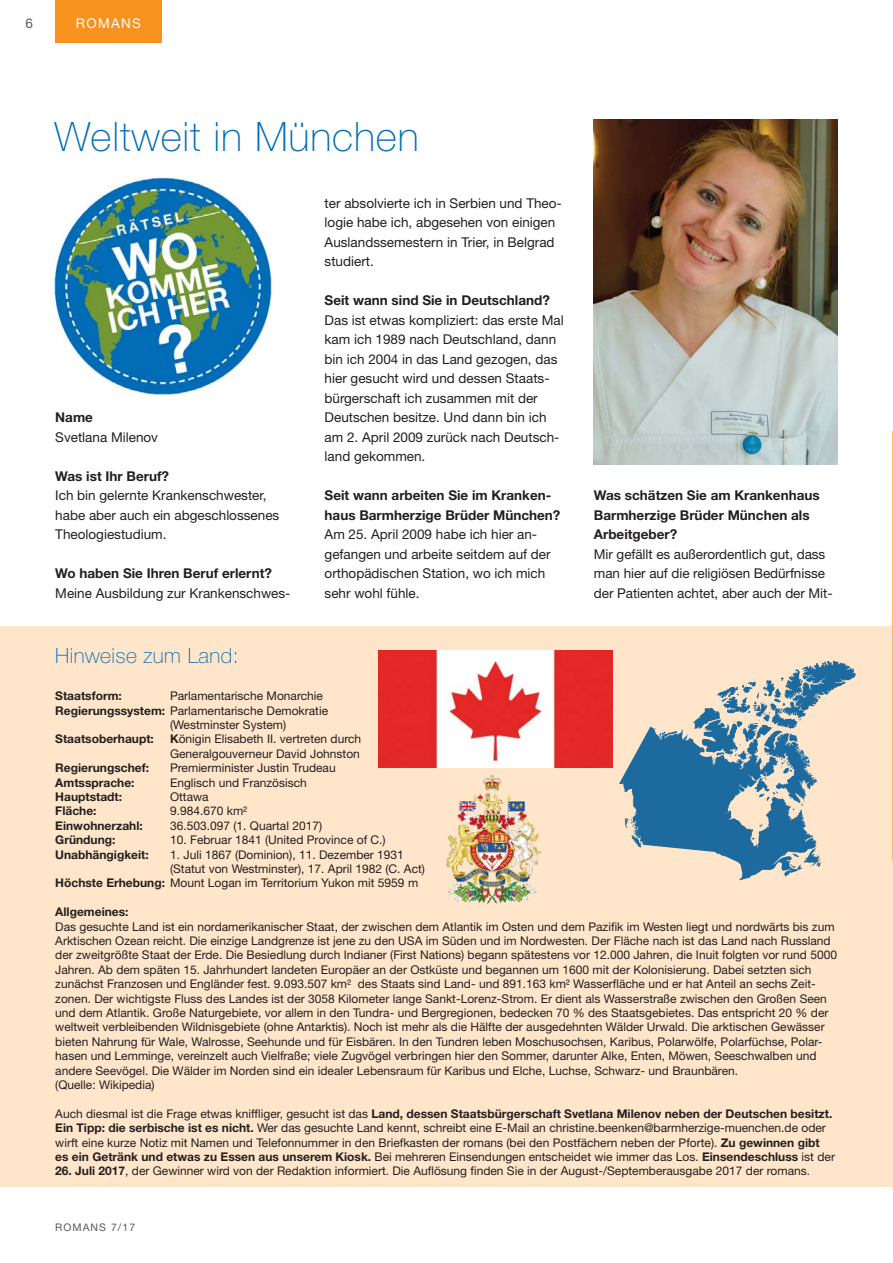
<style>
.page{position:relative;width:893px;height:1263px;background:#fff}
.page>*{position:absolute;margin:0;border:0;box-sizing:border-box;transform-origin:0 0}
.t1{font:100 40.5px "Helvetica Neue";letter-spacing:.02em;color:#006cb7}
.t2{font:100 21px "Helvetica Neue";letter-spacing:.02em;color:#006cb7}
.t3{font:13.5px/19.5px "Helvetica Neue";color:#231f20}
.t4{font:700 13.5px/19.5px "Helvetica Neue";color:#231f20}
.t5{font:13.5px "Helvetica Neue";letter-spacing:.1em;color:#fff}
.t6{font:13.5px "Helvetica Neue";color:#58595b}
.t7{font:12px/14.4px "Helvetica Neue";color:#231f20}
.t8{font:700 12px "Helvetica Neue";color:#231f20}
.t9{font:10.5px "Helvetica Neue";letter-spacing:.1em;color:#58595b}
.s1{font-weight:700}
</style>
<div class="page">
<div style="left:0;top:626px;width:893px;height:560px;background:#ffe5ca"></div>
<img style="left:53px;top:177px;width:219px;height:219px">
<img style="left:594px;top:119px;width:244px;height:345px">
<svg style="left:619px;top:661px;width:236px;height:219px"></svg>
<img style="left:379px;top:651px;width:233px;height:116px">
<img style="left:446px;top:775px;width:94px;height:129px">
<div style="left:55px;top:0;width:107px;height:43px;background:#f7921e"></div>
<p class="t6" style="left:26px;top:18px;width:9px">6</p>
<p class="t5" style="left:76px;top:18px;width:67px">ROMANS</p>
<h1 class="t1" style="left:55px;top:122px;width:366px">Weltweit in München</h1>
<p class="t4" style="left:55px;top:409px;width:39px">Name</p>
<p class="t3" style="left:55px;top:428px;width:104px">Svetlana Milenov</p>
<p class="t4" style="left:55px;top:467px;width:115px">Was ist Ihr Beruf?</p>
<p class="t3" style="left:55px;top:487px;width:226px">Ich bin gelernte Krankenschwester, habe aber auch ein abgeschlossenes<br>Theologiestudium.</p>
<p class="t4" style="left:55px;top:565px;width:218px">Wo haben Sie Ihren Beruf erlernt?</p>
<p class="t3" style="left:55px;top:584px;width:237px">Meine Ausbildung zur Krankenschwes-</p>
<p class="t3" style="left:325px;top:194px;width:239px">ter absolvierte ich in Serbien und Theo&shy;logie habe ich, abgesehen von einigen<br>Auslandssemestern in Trier, in Belgrad studiert.</p>
<p class="t4" style="left:325px;top:292px;width:227px">Seit wann sind Sie in Deutschland?</p>
<p class="t3" style="left:325px;top:311px;width:241px">Das ist etwas kompliziert: das erste Mal kam ich 1989 nach Deutschland, dann bin ich 2004 in das Land gezogen, das hier gesucht wird und dessen Staats&shy;bürgerschaft ich zusammen mit der Deutschen besitze. Und dann bin ich am 2. April 2009 zurück nach Deutsch&shy;land gekommen.</p>
<p class="t4" style="left:325px;top:487px;width:237px">Seit wann arbeiten Sie im Kranken&shy;haus Barmherzige Brüder München?</p>
<p class="t3" style="left:325px;top:526px;width:228px">Am 25. April 2009 habe ich hier an&shy;gefangen und arbeite seitdem auf der orthopädischen Station, wo ich mich sehr wohl fühle.</p>
<p class="t4" style="left:594px;top:487px;width:227px">Was schätzen Sie am Krankenhaus<br>Barmherzige Brüder München als<br>Arbeitgeber?</p>
<p class="t3" style="left:594px;top:545px;width:240px">Mir gefällt es außerordentlich gut, dass man hier auf die religiösen Bedürfnisse der Patienten achtet, aber auch der Mit-</p>
<h2 class="t2" style="left:55px;top:648px;width:185px">Hinweise zum Land:</h2>
<p class="t8" style="left:55px;top:692px;width:68px">Staatsform:</p>
<p class="t7" style="left:170px;top:690px;width:154px">Parlamentarische Monarchie</p>
<p class="t7" style="left:55px;top:704px;width:274px"><span class="s1">Regierungssystem:</span> Parlamentarische Demokratie</p>
<p class="t7" style="left:170px;top:719px;width:118px">(Westminster System)</p>
<p class="t8" style="left:55px;top:735px;width:100px">Staatsoberhaupt:</p>
<p class="t7" style="left:170px;top:733px;width:193px"><span class="s1">K</span>önigin Elisabeth II. vertreten durch<br>Generalgouverneur David Johnston</p>
<p class="t8" style="left:55px;top:764px;width:95px">Regierungschef:</p>
<p class="t7" style="left:170px;top:762px;width:167px">Premierminister Justin Trudeau</p>
<p class="t8" style="left:55px;top:778px;width:81px">Amtssprache:</p>
<p class="t7" style="left:170px;top:776px;width:138px">Englisch und Französisch</p>
<p class="t8" style="left:55px;top:792px;width:68px">Hauptstadt:</p>
<p class="t7" style="left:170px;top:791px;width:40px">Ottawa</p>
<p class="t8" style="left:55px;top:807px;width:43px">Fläche:</p>
<p class="t7" style="left:170px;top:805px;width:79px">9.984.670 km²</p>
<p class="t8" style="left:55px;top:821px;width:89px">Einwohnerzahl:</p>
<p class="t7" style="left:170px;top:819px;width:154px">36.503.097 (1. Quartal 2017)</p>
<p class="t8" style="left:55px;top:836px;width:62px">Gründung:</p>
<p class="t7" style="left:170px;top:834px;width:217px">10. Februar 1841 (United Province of C.)</p>
<p class="t8" style="left:55px;top:850px;width:95px">Unabhängigkeit:</p>
<p class="t7" style="left:170px;top:848px;width:235px">1. Juli 1867 (Dominion), 11. Dezember 1931</p>
<p class="t7" style="left:170px;top:863px;width:256px">(Statut von Westminster), 17. April 1982 (C. Act)</p>
<p class="t7" style="left:55px;top:877px;width:364px"><span class="s1">Höchste Erhebung:</span> Mount Logan im Territorium Yukon mit 5959 m</p>
<p class="t8" style="left:55px;top:908px;width:75px">Allgemeines:</p>
<p class="t7" style="left:55px;top:920px;width:783px">Das gesuchte Land ist ein nordamerikanischer Staat, der zwischen dem Atlantik im Osten und dem Pazifik im Westen liegt und nordwärts bis zum Arktischen Ozean reicht. Die einzige Landgrenze ist jene zu den USA im Süden und im Nordwesten. Der Fläche nach ist das Land nach Russland der zweitgrößte Staat der Erde. Die Besiedlung durch Indianer (First Nations) begann spätestens vor 12.000 Jahren, die Inuit folgten vor rund 5000<br>Jahren. Ab dem späten 15. Jahrhundert landeten Europäer an der Ostküste und begannen um 1600 mit der Kolonisierung. Dabei setzten sich zunächst Franzosen und Engländer fest. 9.093.507 km² des Staats sind Land- und 891.163 km² Wasserfläche und er hat Anteil an sechs Zeit&shy;zonen. Der wichtigste Fluss des Landes ist der 3058 Kilometer lange Sankt-Lorenz-Strom. Er dient als Wasserstraße zwischen den Großen Seen und dem Atlantik. Große Naturgebiete, vor allem in den Tundra- und Bergregionen, bedecken 70 % des Staatsgebietes. Das entspricht 20 % der weltweit verbleibenden Wildnisgebiete (ohne Antarktis). Noch ist mehr als die Hälfte der ausgedehnten Wälder Urwald. Die arktischen Gewässer bieten Nahrung für Wale, Walrosse, Seehunde und für Eisbären. In den Tundren leben Moschusochsen, Karibus, Polarwölfe, Polarfüchse, Polar&shy;hasen und Lemminge, vereinzelt auch Vielfraße; viele Zugvögel verbringen hier den Sommer, darunter Alke, Enten, Möwen, Seeschwalben und andere Seevögel. Die Wälder im Norden sind ein idealer Lebensraum für Karibus und Elche, Luchse, Schwarz- und Braunbären.<br>(Quelle: Wikipedia)</p>
<p class="t7" style="left:55px;top:1107px;width:781px">Auch diesmal ist die Frage etwas kniffliger, gesucht ist das <span class="s1">Land, dessen Staatsbürgerschaft Svetlana Milenov neben der Deutschen besitzt.<br>Ein Tipp: die serbische ist es nicht.</span> Wer das gesuchte Land kennt, schreibt eine E-Mail an christine.beenken@barmherzige-muenchen.de oder wirft eine kurze Notiz mit Namen und Telefonnummer in den Briefkasten der romans (bei den Postfächern neben der Pforte). <span class="s1">Zu gewinnen gibt es ein Getränk und etwas zu Essen aus unserem Kiosk.</span> Bei mehreren Einsendungen entscheidet wie immer das Los. <span class="s1">Einsendeschluss</span> ist der</p>
<p class="t7" style="left:55px;top:1165px;width:756px"><span class="s1">26. Juli 2017</span>, der Gewinner wird von der Redaktion informiert. Die Auflösung finden Sie in der August-/Septemberausgabe 2017 der romans.</p>
<p class="t9" style="left:55px;top:1223px;width:81px">ROMANS 7/17</p>
</div>
